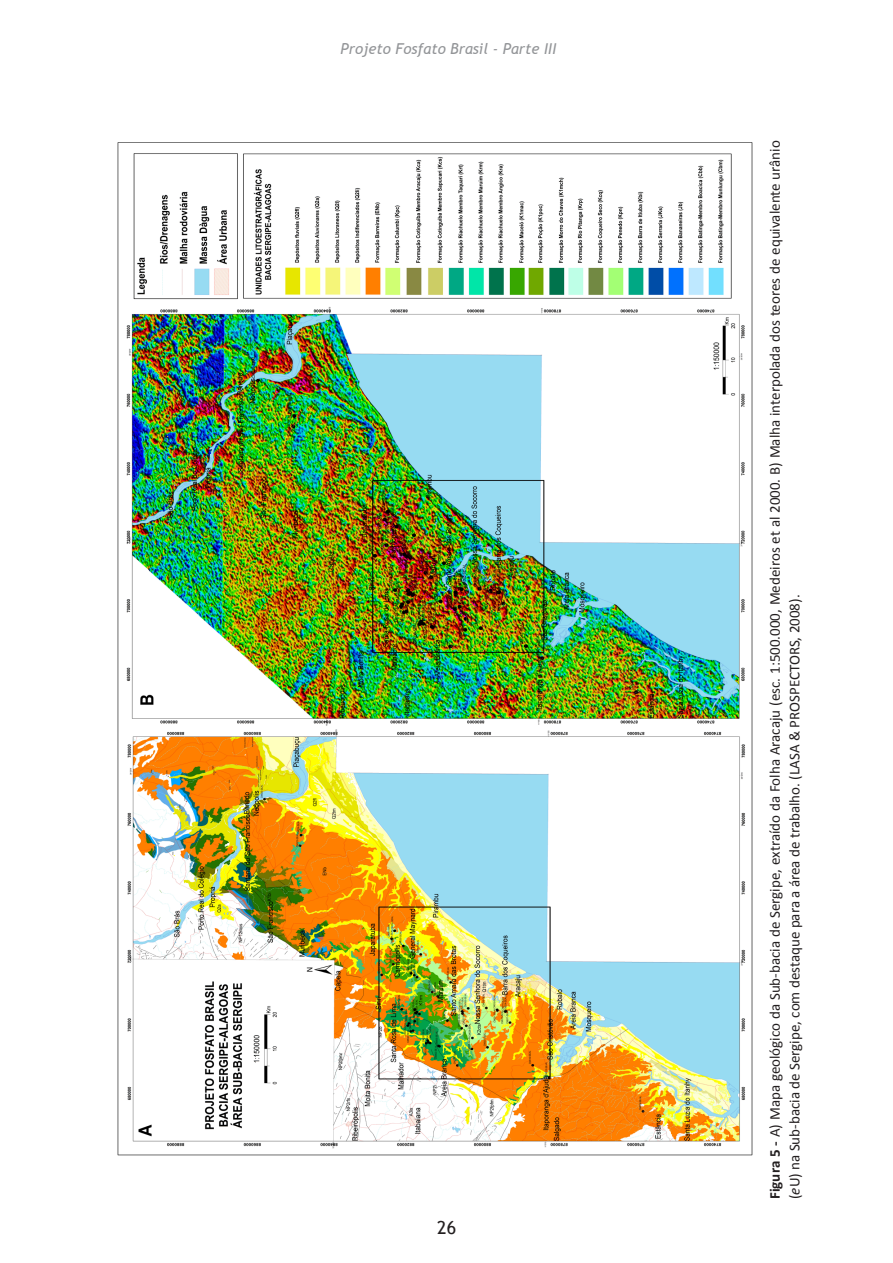
<style>
.page{position:relative;width:893px;height:1263px;background:#fff}
.page>*{position:absolute;margin:0;border:0;box-sizing:border-box;transform-origin:0 0}
.t1{font:18px "Trebuchet MS";color:#231f20}
.t2{font:15px/19.5px "Calibri";color:#231f20}
.t3{font:italic 15px "Trebuchet MS";color:#939598}
.s1{font-weight:700}
.s2{font-style:italic}
</style>
<div class="page">
<img style="left:117px;top:142px;width:636px;height:1014px">
<p class="t3" style="left:341px;top:39px;width:217px">Projeto Fosfato Brasil - Parte III</p>
<p class="t1" style="left:437px;top:1216px;width:20px">26</p>
<p class="t2" style="left:765px;top:1199px;width:1060px;rotate:-90deg"><span class="s1">Figura 5 -</span> A) Mapa geológico da Sub-bacia de Sergipe, extraído da Folha Aracaju (esc. 1:500.000, Medeiros et al 2000. B) Malha interpolada dos teores de equivalente urânio (<span class="s2">e</span>U) na Sub-bacia de Sergipe, com destaque para a área de trabalho. (LASA &amp; PROSPECTORS, 2008).</p>
</div>
